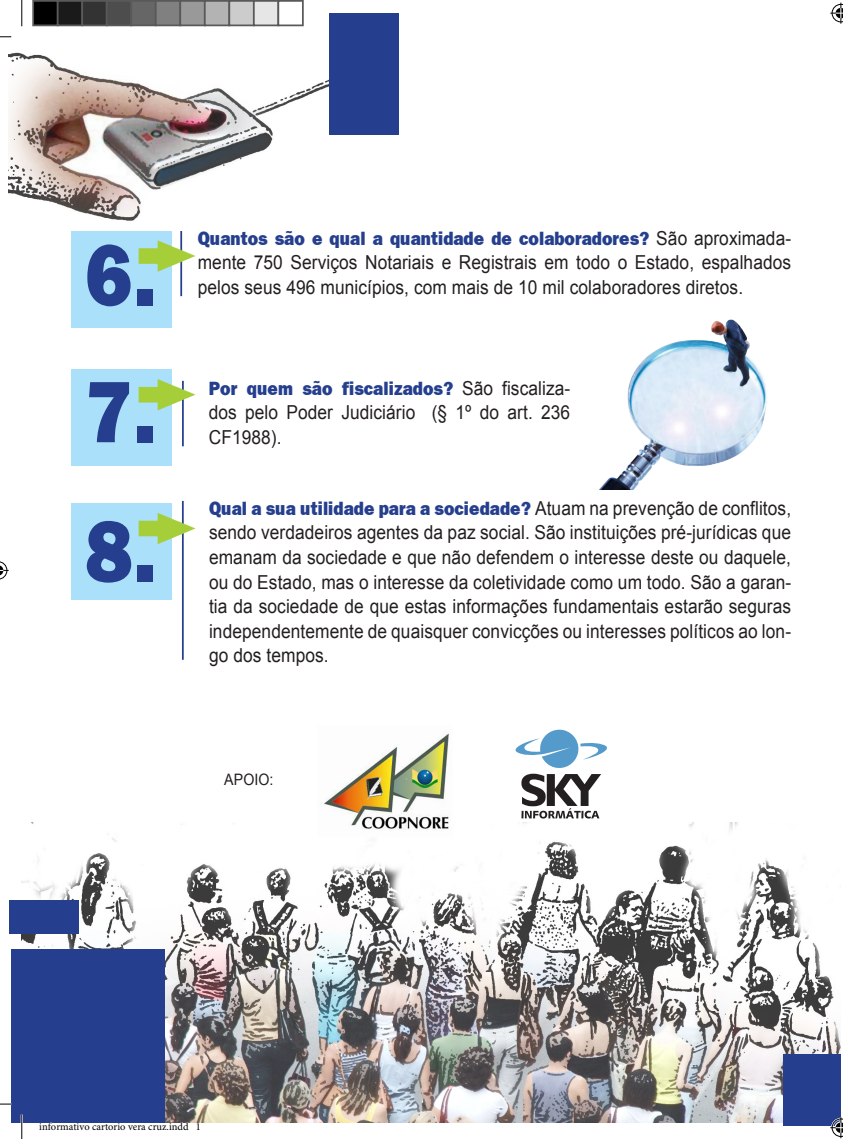
<style>
.page{position:relative;width:843px;height:1139px;background:#fff}
.page>*{position:absolute;margin:0;border:0;box-sizing:border-box;transform-origin:0 0}
.texto_cartorio_estil{font:87.5px "Frankfurt Gothic Heavy Plain";color:#253f8e;scale:.9 1}
.texto_cartorio_estil-2{font:19.25px/24.5px "Arial";letter-spacing:.005em;color:#231f20;text-align:justify;scale:.9 1}
.texto_cartorio_estil-3{font:15.75px "Arial";letter-spacing:.005em;color:#231f20;scale:.9 1}
.t1{font:10.5px "Minion Pro";color:#000}
.s1{font-family:"Frankfurt Gothic Heavy Plain";color:#253f8e}
</style>
<div class="page">
<img style="left:22px;top:822px;width:818px;height:300px">
<hr style="left:180px;top:231px;width:2px;height:65px;background:#253f8e">
<div style="left:71px;top:231px;width:101px;height:96px;background:#aae0f9"></div>
<svg style="left:139px;top:240px;width:56px;height:32px"></svg>
<hr style="left:182px;top:501px;width:2px;height:158px;background:#253f8e">
<div style="left:71px;top:503px;width:101px;height:96px;background:#aae0f9"></div>
<svg style="left:139px;top:512px;width:56px;height:32px"></svg>
<hr style="left:182px;top:381px;width:2px;height:65px;background:#253f8e">
<div style="left:71px;top:369px;width:101px;height:97px;background:#aae0f9"></div>
<svg style="left:139px;top:379px;width:56px;height:31px"></svg>
<div style="left:12px;top:949px;width:153px;height:173px;background:#253f8e"></div>
<div style="left:9px;top:899px;width:70px;height:34px;background:#253f8e"></div>
<div style="left:783px;top:1054px;width:57px;height:72px;background:#253f8e"></div>
<img style="left:599px;top:319px;width:168px;height:170px">
<img style="left:8px;top:52px;width:321px;height:169px">
<div style="left:329px;top:13px;width:70px;height:122px;background:#253f8e"></div>
<svg style="left:515px;top:729px;width:92px;height:89px"></svg>
<img style="left:317px;top:733px;width:135px;height:102px">
<hr style="left:21px;top:1114px;width:2px;height:24px;background:#fff">
<svg style="left:0;top:36px;width:11px;height:2px"></svg>
<svg style="left:21px;top:0;width:1px;height:26px"></svg>
<svg style="left:21px;top:1114px;width:1px;height:24px"></svg>
<svg style="left:830px;top:2px;width:13px;height:22px"></svg>
<svg style="left:830px;top:1114px;width:13px;height:24px"></svg>
<svg style="left:0;top:561px;width:9px;height:19px"></svg>
<div style="left:33px;top:1px;width:25px;height:24px;background:#000"></div>
<div style="left:32px;top:0;width:27px;height:26px;border:2px solid #595959"></div>
<div style="left:58px;top:1px;width:24px;height:24px;background:#1a1a1a"></div>
<div style="left:57px;top:0;width:26px;height:26px;border:2px solid #595959"></div>
<div style="left:82px;top:1px;width:25px;height:24px;background:#333"></div>
<div style="left:81px;top:0;width:27px;height:26px;border:2px solid #595959"></div>
<div style="left:107px;top:1px;width:24px;height:24px;background:#4d4d4d"></div>
<div style="left:106px;top:0;width:26px;height:26px;border:2px solid #595959"></div>
<div style="left:131px;top:1px;width:25px;height:24px;background:#666"></div>
<div style="left:130px;top:0;width:27px;height:26px;border:2px solid #595959"></div>
<div style="left:156px;top:1px;width:24px;height:24px;background:#808080"></div>
<div style="left:155px;top:0;width:26px;height:26px;border:2px solid #595959"></div>
<div style="left:180px;top:1px;width:25px;height:24px;background:#999"></div>
<div style="left:179px;top:0;width:27px;height:26px;border:2px solid #595959"></div>
<div style="left:205px;top:1px;width:24px;height:24px;background:#b3b3b3"></div>
<div style="left:204px;top:0;width:26px;height:26px;border:2px solid #595959"></div>
<div style="left:229px;top:1px;width:25px;height:24px;background:#ccc"></div>
<div style="left:228px;top:0;width:27px;height:26px;border:2px solid #595959"></div>
<div style="left:254px;top:1px;width:24px;height:24px;background:#e6e6e6"></div>
<div style="left:253px;top:0;width:26px;height:26px;border:2px solid #595959"></div>
<div style="left:277px;top:0;width:27px;height:26px;border:2px solid #595959"></div>
<svg style="left:39px;top:1121px;width:150px;height:2px"></svg>
<p class="texto_cartorio_estil" style="left:85px;top:224px;width:81px">6.</p>
<p class="texto_cartorio_estil" style="left:85px;top:360px;width:81px">7.</p>
<p class="texto_cartorio_estil" style="left:85px;top:500px;width:81px">8.</p>
<p class="texto_cartorio_estil-2" style="left:198px;top:226px;width:660px"><span class="s1">Quantos são e qual a quantidade de colaboradores?</span> São aproximada&shy;mente 750 Serviços Notariais e Registrais em todo o Estado, espalhados</p>
<p class="texto_cartorio_estil-2" style="left:198px;top:275px;width:607px">pelos seus 496 municípios, com mais de 10 mil colaboradores diretos.</p>
<p class="texto_cartorio_estil-2" style="left:209px;top:376px;width:403px"><span class="s1">Por quem são fiscalizados?</span> São fiscaliza&shy;dos pelo Poder Judiciário (§ 1º do art. 236<br>CF1988).</p>
<p class="texto_cartorio_estil-2" style="left:209px;top:496px;width:648px"><span class="s1">Qual a sua utilidade para a sociedade?</span> Atuam na prevenção de conflitos, sendo verdadeiros agentes da paz social. São instituições pré-jurídicas que emanam da sociedade e que não defendem o interesse deste ou daquele, ou do Estado, mas o interesse da coletividade como um todo. São a garan&shy;tia da sociedade de que estas informações fundamentais estarão seguras independentemente de quaisquer convicções ou interesses políticos ao lon&shy;go dos tempos.</p>
<p class="texto_cartorio_estil-3" style="left:224px;top:769px;width:56px">APOIO:</p>
<p class="t1" style="left:39px;top:1119px;width:163px">informativo cartorio vera cruz.indd 1</p>
</div>
